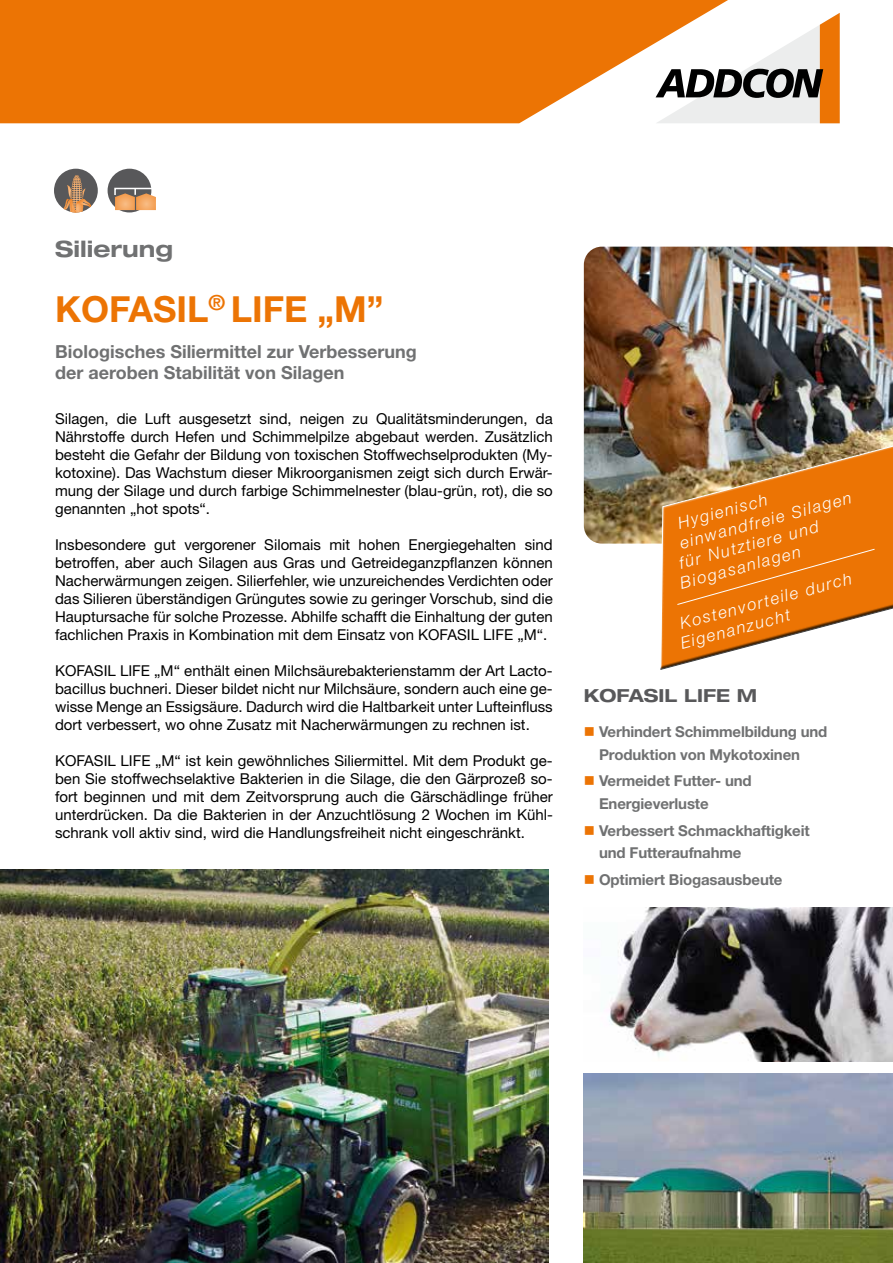
<style>
.page{position:relative;width:893px;height:1263px;background:#fff}
.page>*{position:absolute;margin:0;border:0;box-sizing:border-box;transform-origin:0 0}
.t1{font:700 36px "Helvetica Neue LT Std";color:#ec7404}
.t2{font:700 expanded 22.5px "Helvetica Neue LT Std";color:#707172}
.t3{font:700 18px/21.6px "Helvetica Neue LT Std";color:#707172}
.t4{font:700 expanded 18px "Helvetica Neue LT Std";color:#58585a}
.t5{font:italic 300 16.5px/19.5px "Helvetica Neue LT Std";color:#fff}
.t6{font:15px/18px "Helvetica Neue LT Std";color:#000;text-align:justify}
.t7{font:700 15px/22.5px "Helvetica Neue LT Std";letter-spacing:-.01em;color:#707172}
.s1{color:#ec7404}
</style>
<div class="page">
<img style="left:0;top:870px;width:549px;height:393px">
<img style="left:584px;top:1073px;width:309px;height:190px">
<img style="left:609px;top:907px;width:284px;height:155px">
<svg style="left:728px;top:13px;width:112px;height:110px"></svg>
<svg style="left:0;top:0;width:728px;height:123px;background:#eb8424"></svg>
<div style="left:108px;top:169px;width:43px;height:43px;background:#58585a;border-radius:50%"></div>
<svg style="left:114px;top:187px;width:42px;height:23px"></svg>
<div style="left:54px;top:169px;width:44px;height:43px;background:#58585a;border-radius:50%"></div>
<svg style="left:63px;top:175px;width:28px;height:37px"></svg>
<img style="left:584px;top:247px;width:309px;height:297px">
<img style="left:617px;top:440px;width:276px;height:230px">
<div style="left:676px;top:548px;width:199px;height:57px;background:#ec7404"></div>
<h2 class="t2" style="left:55px;top:235px;width:119px">Silierung</h2>
<h1 class="t1" style="left:55px;top:287px;width:330px">KOFASIL<sup>®</sup> LIFE „M”</h1>
<p class="t3" style="left:55px;top:340px;width:363px">Biologisches Siliermittel zur Verbesserung der aeroben Stabilität von Silagen</p>
<p class="t6" style="left:55px;top:409px;width:499px">Silagen, die Luft ausgesetzt sind, neigen zu Qualitätsminderungen, da Nährstoffe durch Hefen und Schimmelpilze abgebaut werden. Zusätzlich besteht die Gefahr der Bildung von toxischen Stoffwechselprodukten (My&shy;kotoxine). Das Wachstum dieser Mikroorganismen zeigt sich durch Erwär&shy;mung der Silage und durch farbige Schimmelnester (blau-grün, rot), die so genannten „hot spots“.</p>
<p class="t6" style="left:55px;top:535px;width:499px">Insbesondere gut vergorener Silomais mit hohen Energiegehalten sind betroffen, aber auch Silagen aus Gras und Getreideganzpflanzen können Nacherwärmungen zeigen. Silierfehler, wie unzureichendes Verdichten oder das Silieren überständigen Grüngutes sowie zu geringer Vorschub, sind die Hauptursache für solche Prozesse. Abhilfe schafft die Einhaltung der guten fachlichen Praxis in Kombination mit dem Einsatz von KOFASIL LIFE „M“.</p>
<p class="t6" style="left:55px;top:661px;width:499px">KOFASIL LIFE „M“ enthält einen Milchsäurebakterienstamm der Art Lacto&shy;bacillus buchneri. Dieser bildet nicht nur Milchsäure, sondern auch eine ge&shy;wisse Menge an Essigsäure. Dadurch wird die Haltbarkeit unter Lufteinfluss dort verbessert, wo ohne Zusatz mit Nacherwärmungen zu rechnen ist.</p>
<p class="t6" style="left:55px;top:751px;width:499px">KOFASIL LIFE „M“ ist kein gewöhnliches Siliermittel. Mit dem Produkt ge&shy;ben Sie stoffwechselaktive Bakterien in die Silage, die den Gärprozeß so&shy;fort beginnen und mit dem Zeitvorsprung auch die Gärschädlinge früher unterdrücken. Da die Bakterien in der Anzuchtlösung 2 Wochen im Kühl&shy;schrank voll aktiv sind, wird die Handlungsfreiheit nicht eingeschränkt.</p>
<p class="t5" style="left:676px;top:514px;width:94px;rotate:-15deg">Hygienisch</p>
<p class="t5" style="left:678px;top:533px;width:178px;rotate:-15deg">einwandfreie Silagen</p>
<p class="t5" style="left:677px;top:554px;width:145px;rotate:-15deg">für Nutztiere und</p>
<p class="t5" style="left:678px;top:574px;width:126px;rotate:-15deg">Biogasanlagen</p>
<p class="t5" style="left:673px;top:615px;width:183px;rotate:-15deg">Kostenvorteile durch<br>Eigenanzucht</p>
<p class="t4" style="left:584px;top:684px;width:175px">KOFASIL LIFE M</p>
<p class="t7" style="left:599px;top:720px;width:230px;text-indent:-15px"><span class="s1">■</span> Verhindert Schimmelbildung und<br>Produktion von Mykotoxinen</p>
<p class="t7" style="left:599px;top:769px;width:154px;text-indent:-15px"><span class="s1">■</span> Vermeidet Futter- und<br>Energieverluste</p>
<p class="t7" style="left:599px;top:818px;width:212px;text-indent:-15px"><span class="s1">■</span> Verbessert Schmackhaftigkeit und Futteraufnahme</p>
<p class="t7" style="left:584px;top:868px;width:200px"><span class="s1">■</span> Optimiert Biogasausbeute</p>
</div>
